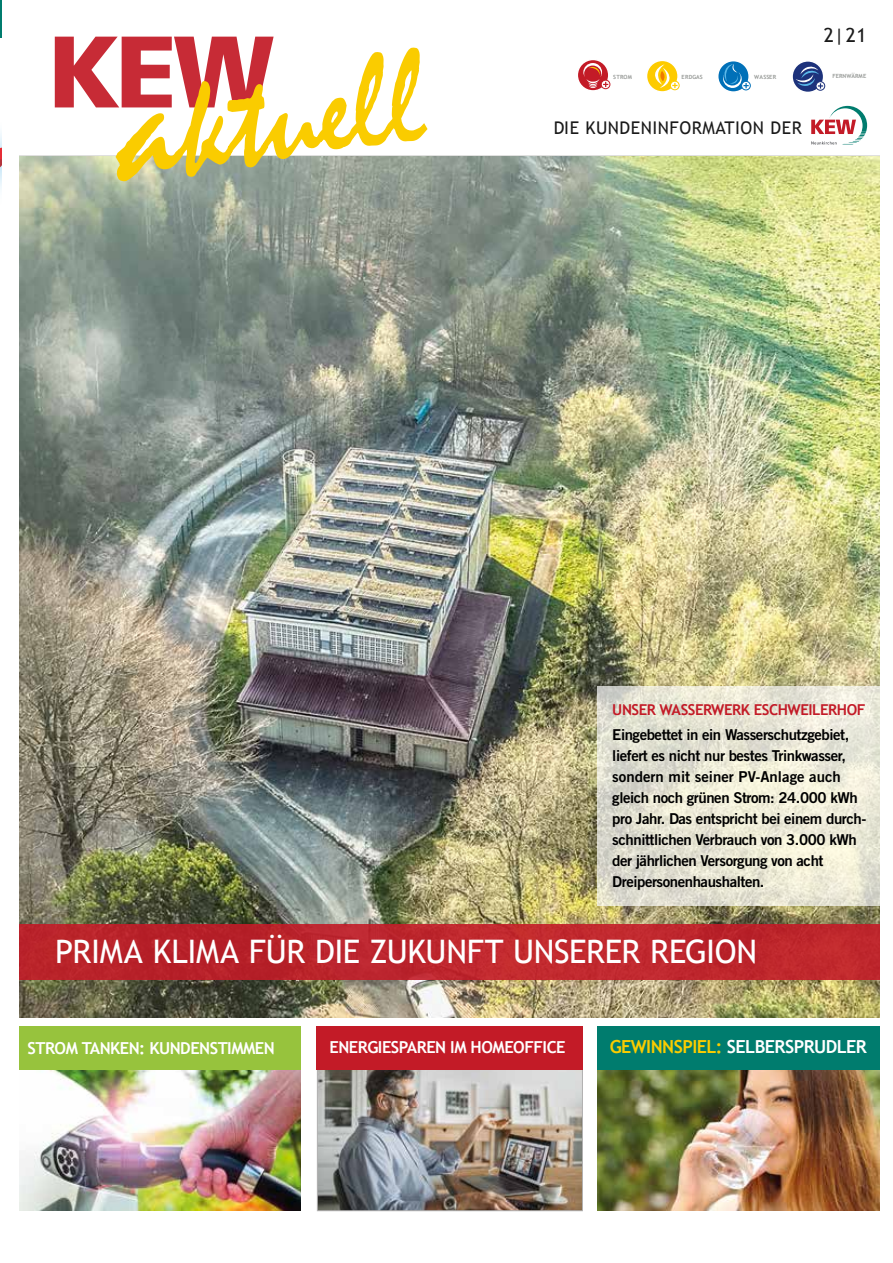
<style>
.page{position:relative;width:893px;height:1263px;background:#fff}
.page>*{position:absolute;margin:0;border:0;box-sizing:border-box;transform-origin:0 0}
.t1{font:32.4px "Trebuchet MS";letter-spacing:-.01em;color:#fff}
.t2{font:19.5px "Trebuchet MS";color:#000}
.t3{font:700 18px "Trebuchet MS";letter-spacing:-.03em;color:#fff}
.t4{font:17.55px "Trebuchet MS";letter-spacing:.03em;color:#000}
.t5{font:700 16.5px "Trebuchet MS";letter-spacing:-.03em;color:#fff}
.t6{font:15px/21px "Trade Gothic Bold Two";letter-spacing:-.03em;color:#000}
.t7{font:700 15px "Trebuchet MS";letter-spacing:-.03em;color:#c31b27}
.t8{font:700 5.7px "Trebuchet MS";color:#979a97}
.s1{color:#facc00}
</style>
<div class="page">
<hr style="left:0;top:0;width:2px;height:37px;background:#007c6e">
<hr style="left:0;top:23px;width:2px;height:213px;background:#5ab7e8;opacity:.75">
<svg style="left:0;top:143px;width:2px;height:46px"></svg>
<img style="left:19px;top:156px;width:861px;height:861px">
<div style="left:19px;top:924px;width:860px;height:56px;background:#bd252c"></div>
<img style="left:319px;top:1070px;width:262px;height:139px">
<div style="left:317px;top:1056px;width:266px;height:155px;border:1px solid #b3b2b2"></div>
<div style="left:317px;top:1026px;width:266px;height:44px;background:#c31b27"></div>
<img style="left:597px;top:1070px;width:282px;height:141px">
<div style="left:597px;top:1026px;width:282px;height:44px;background:#007c6e"></div>
<img style="left:19px;top:1070px;width:282px;height:141px">
<div style="left:19px;top:1026px;width:282px;height:44px;background:#97c33d"></div>
<svg style="left:55px;top:37px;width:373px;height:144px"></svg>
<svg style="left:577px;top:59px;width:32px;height:32px"></svg>
<div style="left:577px;top:59px;width:32px;height:33px;border:1px solid #fff;border-radius:50%"></div>
<div style="left:601px;top:80px;width:9px;height:9px;border:1px solid #c31b27;border-radius:50%"></div>
<svg style="left:583px;top:63px;width:25px;height:26px"></svg>
<svg style="left:646px;top:60px;width:32px;height:32px"></svg>
<div style="left:646px;top:60px;width:33px;height:33px;border:1px solid #fff;border-radius:50%"></div>
<div style="left:670px;top:81px;width:10px;height:9px;border:1px solid #fdcb00;border-radius:50%"></div>
<svg style="left:655px;top:64px;width:22px;height:24px"></svg>
<div style="left:660px;top:71px;width:5px;height:10px;background:#ef7b00;border-radius:50%"></div>
<svg style="left:718px;top:61px;width:31px;height:31px"></svg>
<div style="left:717px;top:60px;width:33px;height:33px;border:2px solid #fff;border-radius:50%"></div>
<div style="left:741px;top:81px;width:10px;height:9px;border:1px solid #0070b8;border-radius:50%"></div>
<svg style="left:723px;top:64px;width:26px;height:24px"></svg>
<svg style="left:792px;top:61px;width:32px;height:31px"></svg>
<div style="left:791px;top:60px;width:33px;height:33px;border:1px solid #fff;border-radius:50%"></div>
<div style="left:816px;top:81px;width:9px;height:10px;border:1px solid #1d327b;border-radius:50%"></div>
<svg style="left:796px;top:66px;width:27px;height:23px"></svg>
<svg style="left:811px;top:106px;width:56px;height:38px"></svg>
<svg style="left:597px;top:686px;width:283px;height:220px"></svg>
<h2 class="t2" style="left:823px;top:23px;width:45px">2|21</h2>
<p class="t8" style="left:613px;top:73px;width:20px">STROM</p>
<p class="t8" style="left:681px;top:74px;width:23px">ERDGAS</p>
<p class="t8" style="left:754px;top:73px;width:23px">WASSER</p>
<p class="t8" style="left:832px;top:73px;width:35px">FERNWÄRME</p>
<p class="t4" style="left:553px;top:118px;width:250px">DIE KUNDENINFORMATION DER</p>
<p class="t7" style="left:612px;top:700px;width:255px">UNSER WASSERWERK ESCHWEILERHOF</p>
<p class="t6" style="left:612px;top:724px;width:256px">Eingebettet in ein Wasserschutzgebiet, liefert es nicht nur bestes Trinkwasser, sondern mit seiner PV-Anlage auch gleich noch grünen Strom: 24.000 kWh pro Jahr. Das entspricht bei einem durch&shy;schnittlichen Verbrauch von 3.000 kWh der jährlichen Versorgung von acht Dreipersonenhaushalten.</p>
<h1 class="t1" style="left:55px;top:932px;width:703px">PRIMA KLIMA FÜR DIE ZUKUNFT UNSERER REGION</h1>
<p class="t5" style="left:28px;top:1037px;width:249px">STROM TANKEN: KUNDENSTIMMEN</p>
<p class="t5" style="left:329px;top:1037px;width:238px">ENERGIESPAREN IM HOMEOFFICE</p>
<p class="t3" style="left:610px;top:1035px;width:259px"><span class="s1">GEWINNSPIEL:</span> SELBERSPRUDLER</p>
</div>
